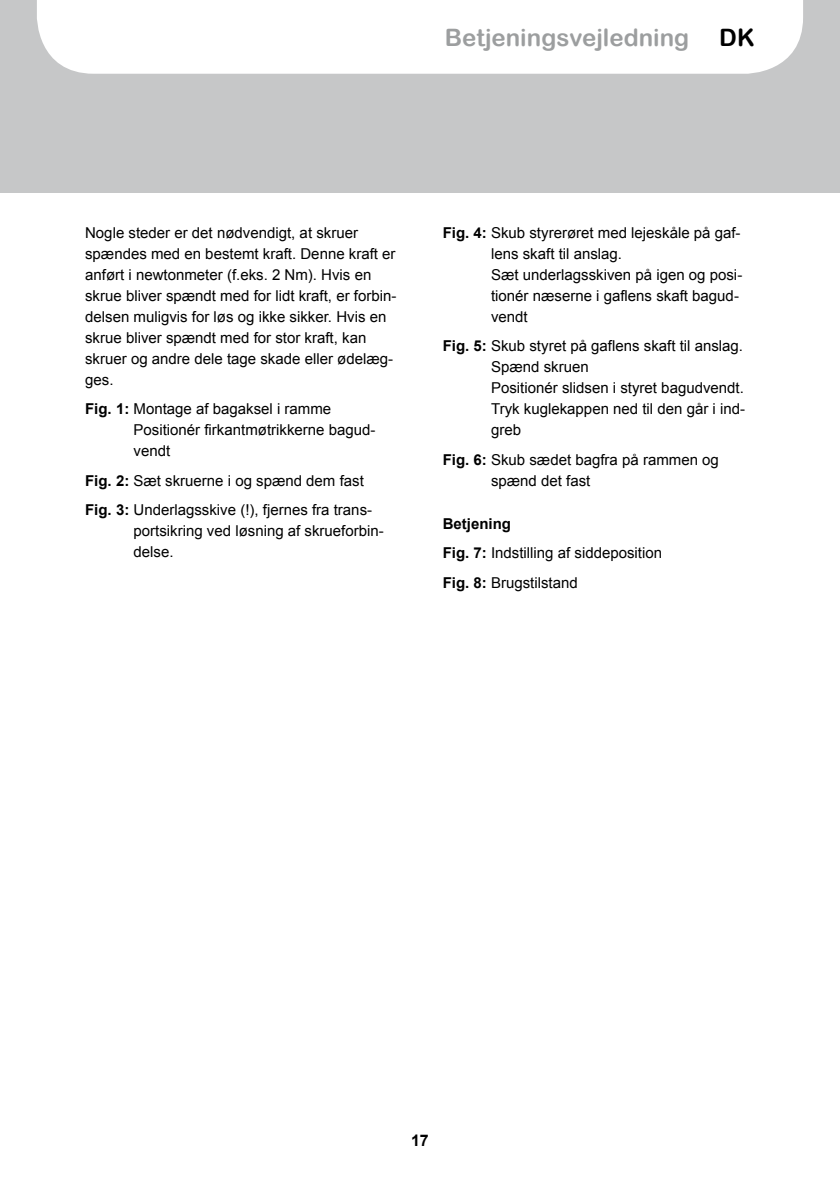
<style>
.page{position:relative;width:840px;height:1191px;background:#fff}
.page>*{position:absolute;margin:0;border:0;box-sizing:border-box;transform-origin:0 0}
.t1{font:24px "Arial Rounded MT Bold";color:#9c9e9f}
.t2{font:700 16px "Arial";color:#000}
.t3{font:15px/21px "Arial";color:#000}
.s1{color:#000}
.s2{font-weight:700}
</style>
<div class="page">
<div style="left:0;top:0;width:839px;height:193px;background:#c6c7c8"></div>
<div style="left:37px;top:0;width:765px;height:74px;background:#fff"></div>
<h1 class="t1" style="left:444px;top:23px;width:311px">Betjeningsvejledning <span class="s1">DK</span></h1>
<p class="t3" style="left:85px;top:222px;width:312px">Nogle steder er det nødvendigt, at skruer spændes med en bestemt kraft. Denne kraft er anført i newtonmeter (f.eks. 2 Nm). Hvis en skrue bliver spændt med for lidt kraft, er forbin&shy;delsen muligvis for løs og ikke sikker. Hvis en skrue bliver spændt med for stor kraft, kan skruer og andre dele tage skade eller ødelæg&shy;ges.</p>
<p class="t3" style="left:133px;top:399px;width:243px;text-indent:-48px"><span class="s2">Fig. 1:</span> Montage af bagaksel i ramme<br>Positionér firkantmøtrikkerne bagud&shy;vendt</p>
<p class="t3" style="left:85px;top:466px;width:288px;line-height:29.6px"><span class="s2">Fig. 2:</span> Sæt skruerne i og spænd dem fast<br><span class="s2">Fig. 3:</span> Underlagsskive (!), fjernes fra trans-</p>
<p class="t3" style="left:133px;top:521px;width:252px">portsikring ved løsning af skrueforbin&shy;delse.</p>
<p class="t3" style="left:491px;top:222px;width:252px;text-indent:-48px"><span class="s2">Fig. 4:</span> Skub styrerøret med lejeskåle på gaf&shy;lens skaft til anslag.<br>Sæt underlagsskiven på igen og posi&shy;tionér næserne i gaflens skaft bagud&shy;vendt</p>
<p class="t3" style="left:491px;top:336px;width:255px;text-indent:-48px"><span class="s2">Fig. 5:</span> Skub styret på gaflens skaft til anslag.<br>Spænd skruen<br>Positionér slidsen i styret bagudvendt.<br>Tryk kuglekappen ned til den går i ind&shy;greb</p>
<p class="t3" style="left:491px;top:449px;width:229px;text-indent:-48px"><span class="s2">Fig. 6:</span> Skub sædet bagfra på rammen og spænd det fast</p>
<p class="t3" style="left:442px;top:508px;width:221px;line-height:29.6px"><span class="s2">Betjening<br>Fig. 7:</span> Indstilling af siddeposition<br><span class="s2">Fig. 8:</span> Brugstilstand</p>
<p class="t2" style="left:411px;top:1129px;width:19px">17</p>
</div>
